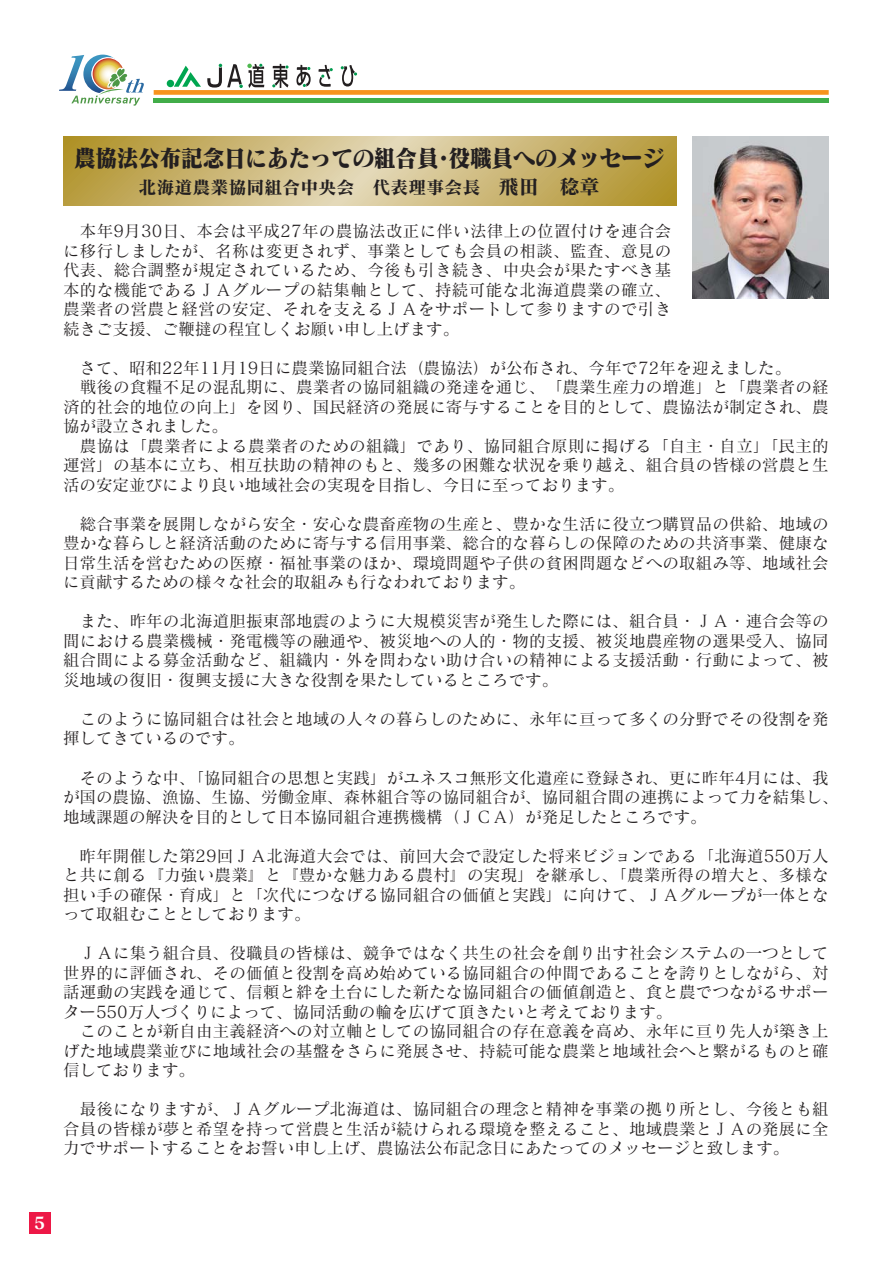
<style>
.page{position:relative;width:892px;height:1264px;background:#fff}
.page>*{position:absolute;margin:0;border:0;box-sizing:border-box;transform-origin:0 0}
.t1{font:24px "Matisse Pro EB 90 pv RKSJ H";letter-spacing:-.04em;color:#231f20;scale:.93 1}
.t2{font:18px "Matisse Pro B 90 pv RKSJ H";color:#231f20}
.t3{font:16.5px/19.5px "Matisse Pro M 90 pv RKSJ V";letter-spacing:.01em;color:#231f20;text-align:justify}
.t4{font:16.5px "Matisse Pro EB 90 pv RKSJ H";color:#fff}
.s1{font-size:20.25px}
</style>
<div class="page">
<div style="left:29px;top:1212px;width:21px;height:21px;background:#ed1846"></div>
<svg style="left:59px;top:54px;width:85px;height:52px"></svg>
<hr style="left:154px;top:98px;width:674px;height:4px;background:#41ad49">
<div style="left:154px;top:90px;width:674px;height:5px;background:#f7931d"></div>
<svg style="left:174px;top:66px;width:27px;height:21px"></svg>
<div style="left:167px;top:80px;width:7px;height:7px;background:#00a650;border-radius:50%"></div>
<svg style="left:207px;top:64px;width:57px;height:24px"></svg>
<svg style="left:272px;top:64px;width:16px;height:24px"></svg>
<svg style="left:296px;top:65px;width:15px;height:22px"></svg>
<svg style="left:318px;top:65px;width:15px;height:22px"></svg>
<svg style="left:341px;top:65px;width:16px;height:21px"></svg>
<svg style="left:63px;top:136px;width:613px;height:69px;background:#cab573"></svg>
<img style="left:692px;top:136px;width:136px;height:162px">
<h1 class="t1" style="left:74px;top:149px;width:637px">農協法公布記念日にあたっての組合員･役職員へのメッセージ</h1>
<p class="t2" style="left:138px;top:180px;width:463px">北海道農業協同組合中央会　代表理事会長　<span class="s1">飛田　稔章</span></p>
<p class="t3" style="left:63px;top:223px;width:610px">　本年9月30日、本会は平成27年の農協法改正に伴い法律上の位置付けを連合会に移行しましたが、名称は変更されず、事業としても会員の相談、監査、意見の代表、総合調整が規定されているため、今後も引き続き、中央会が果たすべき基本的な機能であるＪＡグループの結集軸として、持続可能な北海道農業の確立、農業者の営農と経営の安定、それを支えるＪＡをサポートして参りますので引き続きご支援、ご鞭撻の程宜しくお願い申し上げます。</p>
<p class="t3" style="left:63px;top:360px;width:767px;text-align:left">　さて、昭和22年11月19日に農業協同組合法（農協法）が公布され、今年で72年を迎えました。<br>　戦後の食糧不足の混乱期に、農業者の協同組織の発達を通じ、「農業生産力の増進」と「農業者の経済的社会的地位の向上」を図り、国民経済の発展に寄与することを目的として、農協法が制定され、農協が設立されました。<br>　農協は「農業者による農業者のための組織」であり、協同組合原則に掲げる「自主・自立」「民主的運営」の基本に立ち、相互扶助の精神のもと、幾多の困難な状況を乗り越え、組合員の皆様の営農と生活の安定並びにより良い地域社会の実現を目指し、今日に至っております。</p>
<p class="t3" style="left:63px;top:516px;width:767px">　総合事業を展開しながら安全・安心な農畜産物の生産と、豊かな生活に役立つ購買品の供給、地域の豊かな暮らしと経済活動のために寄与する信用事業、総合的な暮らしの保障のための共済事業、健康な日常生活を営むための医療・福祉事業のほか、環境問題や子供の貧困問題などへの取組み等、地域社会に貢献するための様々な社会的取組みも行なわれております。</p>
<p class="t3" style="left:63px;top:613px;width:767px">　また、昨年の北海道胆振東部地震のように大規模災害が発生した際には、組合員・ＪＡ・連合会等の間における農業機械・発電機等の融通や、被災地への人的・物的支援、被災地農産物の選果受入、協同組合間による募金活動など、組織内・外を問わない助け合いの精神による支援活動・行動によって、被災地域の復旧・復興支援に大きな役割を果たしているところです。</p>
<p class="t3" style="left:63px;top:711px;width:767px">　このように協同組合は社会と地域の人々の暮らしのために、永年に亘って多くの分野でその役割を発揮してきているのです。</p>
<p class="t3" style="left:63px;top:769px;width:777px;text-align:left">　そのような中、「協同組合の思想と実践」がユネスコ無形文化遺産に登録され、更に昨年4月には、我が国の農協、漁協、生協、労働金庫、森林組合等の協同組合が、協同組合間の連携によって力を結集し、地域課題の解決を目的として日本協同組合連携機構（ＪＣＡ）が発足したところです。</p>
<p class="t3" style="left:63px;top:847px;width:767px">　昨年開催した第29回ＪＡ北海道大会では、前回大会で設定した将来ビジョンである「北海道550万人と共に創る『力強い農業』と『豊かな魅力ある農村』の実現」を継承し、「農業所得の増大と、多様な担い手の確保・育成」と「次代につなげる協同組合の価値と実践」に向けて、ＪＡグループが一体となって取組むこととしております。</p>
<p class="t3" style="left:63px;top:945px;width:767px;text-align:left">　ＪＡに集う組合員、役職員の皆様は、競争ではなく共生の社会を創り出す社会システムの一つとして世界的に評価され、その価値と役割を高め始めている協同組合の仲間であることを誇りとしながら、対話運動の実践を通じて、信頼と絆を土台にした新たな協同組合の価値創造と、食と農でつながるサポーター550万人づくりによって、協同活動の輪を広げて頂きたいと考えております。<br>　このことが新自由主義経済への対立軸としての協同組合の存在意義を高め、永年に亘り先人が築き上げた地域農業並びに地域社会の基盤をさらに発展させ、持続可能な農業と地域社会へと繋がるものと確信しております。</p>
<p class="t3" style="left:63px;top:1101px;width:767px">　最後になりますが、ＪＡグループ北海道は、協同組合の理念と精神を事業の拠り所とし、今後とも組合員の皆様が夢と希望を持って営農と生活が続けられる環境を整えること、地域農業とＪＡの発展に全力でサポートすることをお誓い申し上げ、農協法公布記念日にあたってのメッセージと致します。</p>
<p class="t4" style="left:34px;top:1216px;width:12px">5</p>
</div>
